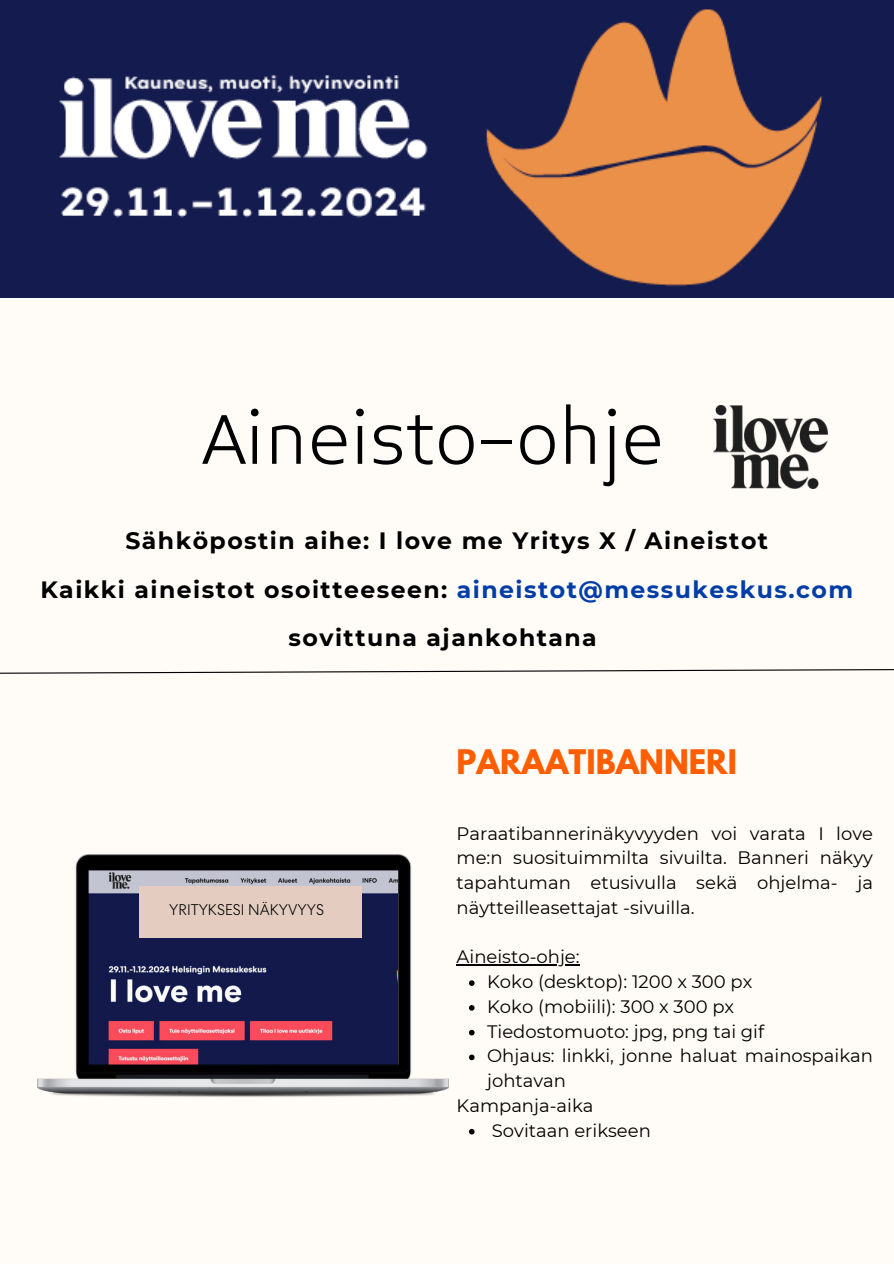
<style>
.page{position:relative;width:894px;height:1264px;background:#fff}
.page>*{position:absolute;margin:0;border:0;box-sizing:border-box;transform-origin:0 0}
.t1{font:300 81px "Midiet Sans";color:#000}
.t2{font:700 30px "League Spartan";color:#fe5e00}
.t3{font:700 23.55px/48.3px "Montserrat";letter-spacing:.06em;color:#000;text-align:center}
.t4{font:18px/24.8px "Montserrat";color:#000;text-align:justify}
.t5{font:300 15px "Centra No 2";color:#000}
.s1{color:#003da7}
</style>
<div class="page">
<div style="left:0;top:0;width:893px;height:1263px;background:#fffbf6"></div>
<img style="left:37px;top:854px;width:411px;height:243px">
<div style="left:140px;top:886px;width:222px;height:51px;background:#e4cdc0"></div>
<svg style="left:0;top:669px;width:893px;height:5px"></svg>
<img style="left:713px;top:405px;width:114px;height:84px">
<img style="left:0;top:0;width:893px;height:297px">
<hr style="left:456px;top:964px;width:123px;height:1px;background:#000">
<svg style="left:469px;top:980px;width:5px;height:5px"></svg>
<svg style="left:469px;top:1005px;width:5px;height:5px"></svg>
<svg style="left:469px;top:1029px;width:5px;height:6px"></svg>
<svg style="left:469px;top:1054px;width:5px;height:6px"></svg>
<svg style="left:469px;top:1128px;width:5px;height:6px"></svg>
<p class="t1" style="left:203px;top:404px;width:462px">Aineisto-ohje</p>
<p class="t3" style="left:40px;top:516px;width:814px">Sähköpostin aihe: I love me Yritys X / Aineistot<br>Kaikki aineistot osoitteeseen: <span class="s1">aineistot@messukeskus.com </span>sovittuna ajankohtana</p>
<h4 class="t5" style="left:169px;top:904px;width:156px">YRITYKSESI NÄKYVYYS</h4>
<p class="t2" style="left:456px;top:747px;width:282px">PARAATIBANNERI</p>
<p class="t4" style="left:456px;top:820px;width:418px">Paraatibannerinäkyvyyden voi varata I love me:n suosituimmilta sivuilta. Banneri näkyy tapahtuman etusivulla sekä ohjelma- ja näytteilleasettajat -sivuilla.</p>
<h2 class="t4" style="left:456px;top:944px;width:125px">Aineisto-ohje:</h2>
<h4 class="t4" style="left:487px;top:969px;width:266px">Koko (desktop): 1200 x 300 px</h4>
<h4 class="t4" style="left:487px;top:994px;width:248px">Koko (mobiili): 300 x 300 px</h4>
<p class="t4" style="left:487px;top:1018px;width:278px">Tiedostomuoto: jpg, png tai gif</p>
<p class="t4" style="left:487px;top:1043px;width:387px">Ohjaus: linkki, jonne haluat mainospaikan johtavan</p>
<p class="t4" style="left:456px;top:1093px;width:138px">Kampanja-aika</p>
<p class="t4" style="left:492px;top:1117px;width:160px">Sovitaan erikseen</p>
</div>
